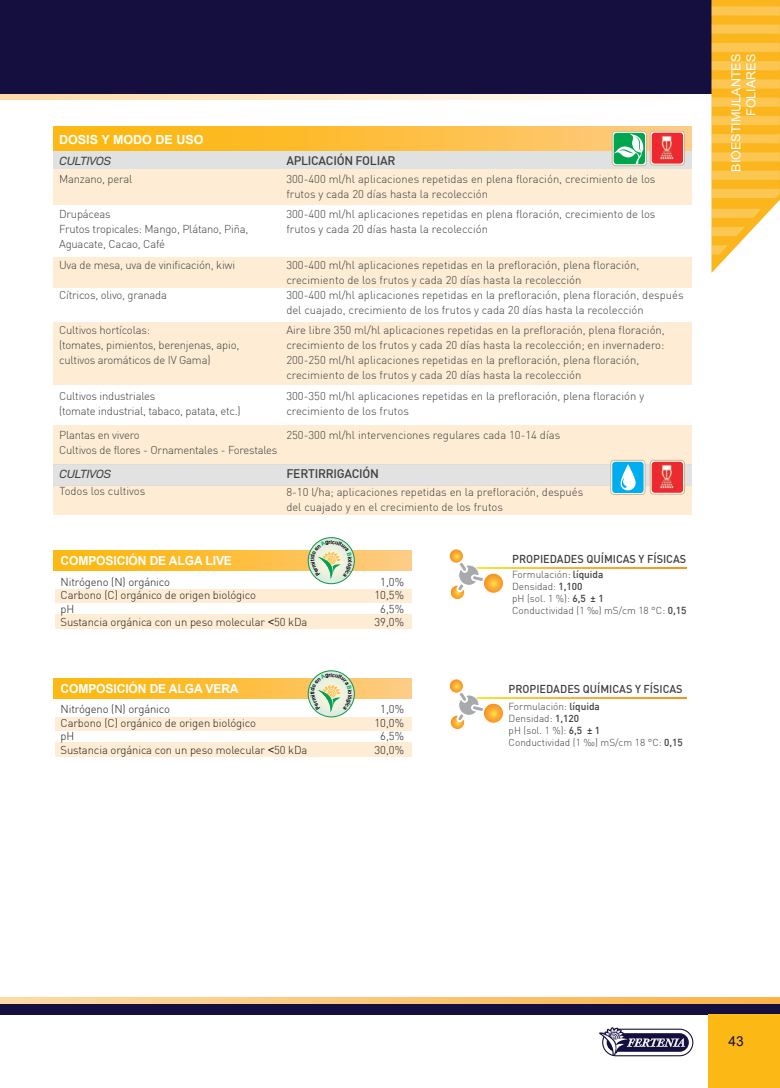
<style>
.page{position:relative;width:780px;height:1088px;background:#fff}
.page>*{position:absolute;margin:0;border:0;box-sizing:border-box;transform-origin:0 0}
.t1{font:13.75px "Arial";color:#150f3f}
.t2{font:700 12.5px "Arial";letter-spacing:-.01em;color:#fff}
.t3{font:12.5px/15px "Arial";color:#fff;text-align:right}
.t4{font:500 12.25px "DIN";letter-spacing:-.02em;color:#3e3e3f}
.t5{font:11.88px "D DIN Exp Italic";letter-spacing:-.02em;color:#3e3e3f}
.t6{font:300 11.25px/15px "DIN";color:#3e3e3f}
.t7{font:300 11.25px/15px "DIN";letter-spacing:-.02em;color:#3e3e3f}
.t8{font:300 11.25px/13.5px "DIN";letter-spacing:-.01em;color:#231f20}
.t9{font:500 11.25px "DIN";color:#3e3e3f}
.t10{font:300 10px/12px "DIN";color:#3e3e3f}
.s1{font-family:"Arial";font-weight:400}
.s2{font-weight:500}
</style>
<div class="page">
<svg style="left:0;top:93px;width:711px;height:7px;background:#dcccbc"></svg>
<div style="left:53px;top:169px;width:638px;height:35px;background:#feedd4"></div>
<div style="left:53px;top:257px;width:638px;height:31px;background:#feedd4"></div>
<div style="left:53px;top:426px;width:638px;height:39px;background:#feedd4"></div>
<div style="left:53px;top:486px;width:638px;height:29px;background:#feedd4"></div>
<div style="left:53px;top:465px;width:638px;height:21px;background:#e1e2e1"></div>
<svg style="left:0;top:997px;width:780px;height:7px;background:#fbc676"></svg>
<div style="left:0;top:1004px;width:779px;height:10px;background:#150f3f"></div>
<div style="left:708px;top:1014px;width:71px;height:74px;background:#fcb814"></div>
<svg style="left:599px;top:1027px;width:93px;height:29px"></svg>
<div style="left:0;top:0;width:711px;height:93px;background:#150f3f"></div>
<div style="left:53px;top:151px;width:638px;height:18px;background:#e0e1e1"></div>
<svg style="left:53px;top:127px;width:638px;height:24px;background:#fcbe3b"></svg>
<svg style="left:53px;top:550px;width:359px;height:21px;background:#fcbe3b"></svg>
<div style="left:55px;top:589px;width:357px;height:13px;background:#feedd4"></div>
<div style="left:55px;top:615px;width:357px;height:14px;background:#feedd4"></div>
<svg style="left:484px;top:697px;width:202px;height:1px"></svg>
<svg style="left:449px;top:679px;width:14px;height:14px"></svg>
<div style="left:449px;top:679px;width:14px;height:14px;border:1px solid #fff;border-radius:50%"></div>
<svg style="left:450px;top:691px;width:34px;height:39px"></svg>
<svg style="left:483px;top:703px;width:20px;height:20px"></svg>
<div style="left:483px;top:703px;width:20px;height:20px;border:1px solid #fff;border-radius:50%"></div>
<svg style="left:484px;top:567px;width:202px;height:1px"></svg>
<svg style="left:449px;top:549px;width:14px;height:14px"></svg>
<div style="left:449px;top:549px;width:14px;height:14px;border:1px solid #fff;border-radius:50%"></div>
<svg style="left:450px;top:561px;width:34px;height:39px"></svg>
<svg style="left:483px;top:573px;width:20px;height:20px"></svg>
<div style="left:483px;top:573px;width:20px;height:20px;border:1px solid #fff;border-radius:50%"></div>
<svg style="left:53px;top:678px;width:359px;height:21px;background:#fcbe3b"></svg>
<div style="left:55px;top:717px;width:357px;height:13px;background:#feedd4"></div>
<div style="left:55px;top:743px;width:357px;height:14px;background:#feedd4"></div>
<div style="left:53px;top:322px;width:638px;height:63px;background:#feedd4"></div>
<div style="left:612px;top:131px;width:34px;height:35px;border:1px solid #cfba90;border-radius:3px"></div>
<svg style="left:613px;top:133px;width:32px;height:31px"></svg>
<svg style="left:614px;top:134px;width:31px;height:30px"></svg>
<div style="left:610px;top:460px;width:35px;height:35px;border:1px solid #cfb990;border-radius:3px"></div>
<div style="left:612px;top:462px;width:31px;height:31px;background:#00aeef;border-radius:3px"></div>
<svg style="left:620px;top:464px;width:15px;height:26px"></svg>
<div style="left:650px;top:460px;width:34px;height:34px;border:1px solid #cfb990;border-radius:3px"></div>
<div style="left:651px;top:462px;width:32px;height:31px;background:#ee2a30;border-radius:3px"></div>
<img style="left:660px;top:464px;width:14px;height:25px">
<div style="left:650px;top:131px;width:34px;height:34px;border:1px solid #cfb990;border-radius:3px"></div>
<div style="left:651px;top:133px;width:32px;height:31px;background:#ee2a30;border-radius:3px"></div>
<img style="left:660px;top:135px;width:14px;height:25px">
<svg style="left:308px;top:538px;width:46px;height:46px"></svg>
<div style="left:308px;top:537px;width:47px;height:47px;border:1px solid #0f9544;border-radius:50%"></div>
<svg style="left:308px;top:671px;width:46px;height:46px"></svg>
<div style="left:308px;top:670px;width:47px;height:47px;border:1px solid #0f9544;border-radius:50%"></div>
<svg style="left:711px;top:0;width:69px;height:273px;background:#fac651"></svg>
<svg style="left:310px;top:539px;width:42px;height:40px;background:#d5e6cd"></svg>
<svg style="left:310px;top:673px;width:42px;height:39px;background:#d5e6cb"></svg>
<p class="t2" style="left:59px;top:130px;width:146px">DOSIS Y MODO DE USO</p>
<p class="t5" style="left:59px;top:154px;width:53px">CULTIVOS</p>
<p class="t4" style="left:286px;top:152px;width:111px">APLICACIÓN FOLIAR</p>
<p class="t7" style="left:59px;top:171px;width:75px">Manzano, peral</p>
<p class="t6" style="left:286px;top:171px;width:370px">300-400 ml/hl aplicaciones repetidas en plena floración, crecimiento de los frutos y cada 20 días hasta la recolección</p>
<p class="t7" style="left:59px;top:206px;width:191px">Drupáceas<br>Frutos tropicales: Mango, Plátano, Piña,<br>Aguacate, Cacao, Café</p>
<p class="t6" style="left:286px;top:206px;width:370px">300-400 ml/hl aplicaciones repetidas en plena floración, crecimiento de los frutos y cada 20 días hasta la recolección</p>
<p class="t7" style="left:59px;top:257px;width:177px">Uva de mesa, uva de vinificación, kiwi</p>
<p class="t6" style="left:286px;top:257px;width:354px">300-400 ml/hl aplicaciones repetidas en la prefloración, plena floración, crecimiento de los frutos y cada 20 días hasta la recolección</p>
<p class="t7" style="left:59px;top:322px;width:182px">Cultivos hortícolas:<br>(tomates, pimientos, berenjenas, apio, cultivos aromáticos de IV Gama)</p>
<p class="t6" style="left:286px;top:322px;width:380px">Aire libre 350 ml/hl aplicaciones repetidas en la prefloración, plena floración, crecimiento de los frutos y cada 20 días hasta la recolección; en invernadero:<br>200-250 ml/hl aplicaciones repetidas en la prefloración, plena floración, crecimiento de los frutos y cada 20 días hasta la recolección</p>
<p class="t7" style="left:59px;top:287px;width:109px">Cítricos, olivo, granada</p>
<p class="t6" style="left:286px;top:287px;width:399px">300-400 ml/hl aplicaciones repetidas en la prefloración, plena floración, después del cuajado, crecimiento de los frutos y cada 20 días hasta la recolección</p>
<p class="t7" style="left:59px;top:388px;width:183px">Cultivos industriales<br>(tomate industrial, tabaco, patata, etc.)</p>
<p class="t6" style="left:286px;top:388px;width:359px">300-350 ml/hl aplicaciones repetidas en la prefloración, plena floración y crecimiento de los frutos</p>
<p class="t7" style="left:59px;top:428px;width:220px">Plantas en vivero<br>Cultivos de flores - Ornamentales - Forestales</p>
<p class="t6" style="left:286px;top:428px;width:275px">250-300 ml/hl intervenciones regulares cada 10-14 días</p>
<p class="t5" style="left:59px;top:468px;width:53px">CULTIVOS</p>
<p class="t4" style="left:286px;top:466px;width:94px">FERTIRRIGACIÓN</p>
<p class="t6" style="left:60px;top:484px;width:87px">Todos los cultivos</p>
<p class="t6" style="left:286px;top:484px;width:298px">8-10 l/ha; aplicaciones repetidas en la prefloración, después del cuajado y en el crecimiento de los frutos</p>
<p class="t9" style="left:512px;top:552px;width:175px">PROPIEDADES QUÍMICAS Y FÍSICAS</p>
<p class="t2" style="left:61px;top:552px;width:173px">COMPOSICIÓN DE ALGA LIVE</p>
<p class="t8" style="left:61px;top:575px;width:248px">Nitrógeno (N) orgánico<br>Carbono (C) orgánico de origen biológico<br>pH<br>Sustancia orgánica con un peso molecular <span class="s1">&lt;</span>50 kDa</p>
<p class="t8" style="left:374px;top:575px;width:31px;text-align:center">1,0%<br>10,5%<br>6,5%<br>39,0%</p>
<p class="t10" style="left:512px;top:568px;width:176px">Formulación: <span class="s2">líquida<br></span>Densidad: <span class="s2">1,100<br></span>pH (sol. 1 %): <span class="s2">6,5 ± 1<br></span>Conductividad (1 ‰) mS/cm 18 °C: <span class="s2">0,15</span></p>
<p class="t2" style="left:61px;top:680px;width:180px">COMPOSICIÓN DE ALGA VERA</p>
<p class="t8" style="left:61px;top:702px;width:248px">Nitrógeno (N) orgánico<br>Carbono (C) orgánico de origen biológico<br>pH<br>Sustancia orgánica con un peso molecular <span class="s1">&lt;</span>50 kDa</p>
<p class="t8" style="left:374px;top:702px;width:31px;text-align:center">1,0%<br>10,0%<br>6,5%<br>30,0%</p>
<p class="t9" style="left:508px;top:682px;width:175px">PROPIEDADES QUÍMICAS Y FÍSICAS</p>
<p class="t10" style="left:508px;top:700px;width:176px">Formulación: <span class="s2">líquida<br></span>Densidad: <span class="s2">1,120<br></span>pH (sol. 1 %): <span class="s2">6,5 ± 1<br></span>Conductividad (1 ‰) mS/cm 18 °C: <span class="s2">0,15</span></p>
<p class="t3" style="left:728px;top:171px;width:119px;rotate:-90deg">BIOESTIMULANTES<br>FOLIARES</p>
<p class="t1" style="left:728px;top:1031px;width:17px">43</p>
</div>
